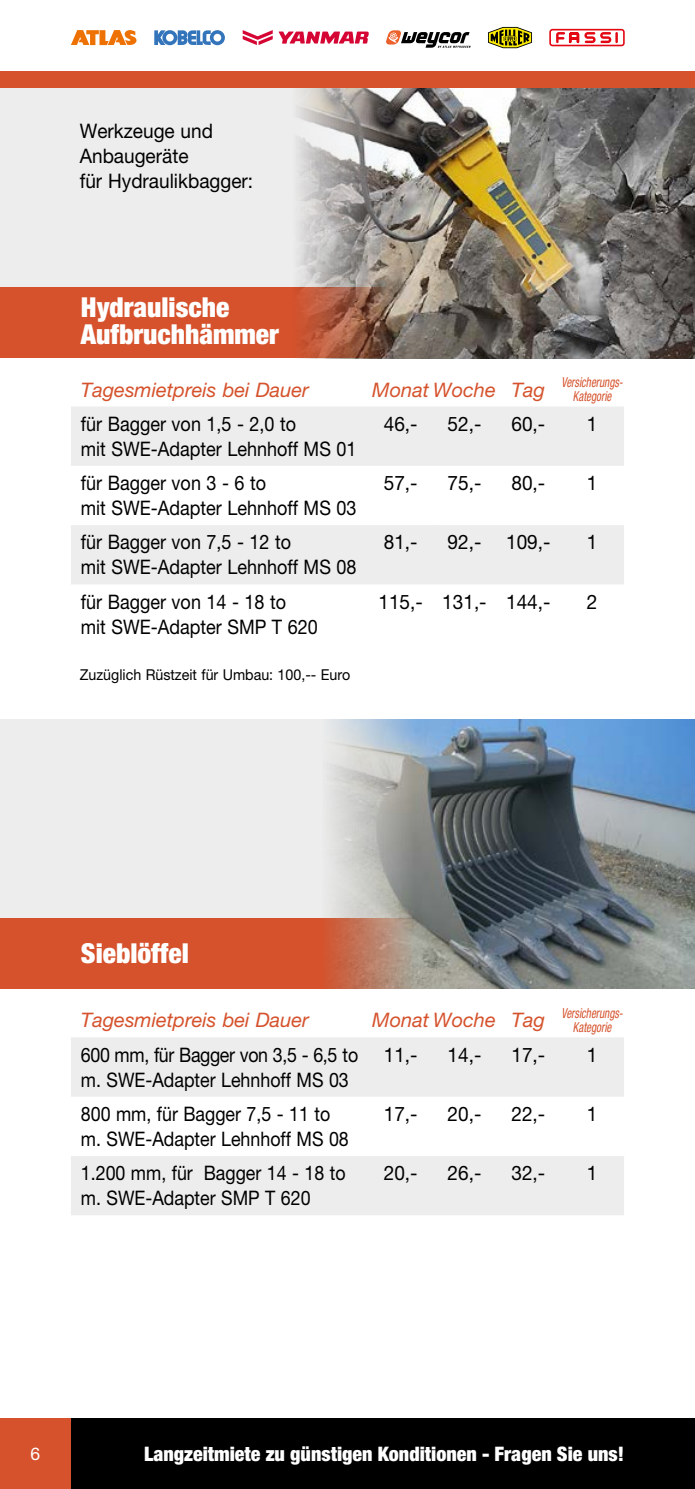
<style>
.page{position:relative;width:695px;height:1489px;background:#fff}
.page>*{position:absolute;margin:0;border:0;box-sizing:border-box;transform-origin:0 0}
.t1{font:900 condensed 27.5px/27.5px "Helvetica Neue LT Pro";color:#fff}
.t2{font:20px/25px "Helvetica Neue LT Pro";color:#000;scale:.9 1}
.t3{font:20px/25px "Helvetica Neue LT Pro";color:#000;scale:.89 1}
.t4{font:20px/25px "Helvetica Neue LT Pro";color:#000;scale:.95 1}
.t5{font:italic 20px "Helvetica Neue LT Pro";color:#d5522c}
.t6{font:900 condensed 20px "Helvetica Neue LT Pro";color:#fff}
.t7{font:17.5px "Helvetica Neue LT Pro";color:#fff}
.t8{font:15px "Helvetica Neue LT Pro";color:#000;scale:.95 1}
.t9{font:italic condensed 13.75px/13.8px "Helvetica Neue LT Pro";color:#d5522c;text-align:center;scale:.8 1}
</style>
<div class="page">
<div style="left:0;top:1417px;width:694px;height:71px;background:#000"></div>
<div style="left:0;top:1417px;width:71px;height:71px;background:#d5522c"></div>
<div style="left:0;top:71px;width:694px;height:18px;background:#d5522c"></div>
<div style="left:0;top:89px;width:694px;height:198px;background:#ededed"></div>
<div style="left:0;top:287px;width:694px;height:71px;background:#d5522c"></div>
<div style="left:0;top:719px;width:694px;height:198px;background:#ededed"></div>
<div style="left:0;top:917px;width:694px;height:71px;background:#d5522c"></div>
<svg style="left:71px;top:1037px;width:553px;height:178px;fill:#ededed"></svg>
<img style="left:296px;top:89px;width:398px;height:269px">
<svg style="left:71px;top:407px;width:553px;height:177px;fill:#ededed"></svg>
<img style="left:319px;top:719px;width:375px;height:269px">
<svg style="left:71px;top:30px;width:65px;height:15px"></svg>
<svg style="left:154px;top:30px;width:71px;height:15px"></svg>
<svg style="left:243px;top:30px;width:126px;height:15px"></svg>
<svg style="left:386px;top:30px;width:84px;height:18px"></svg>
<svg style="left:488px;top:27px;width:44px;height:21px"></svg>
<svg style="left:549px;top:29px;width:75px;height:17px"></svg>
<p class="t4" style="left:80px;top:118px;width:184px">Werkzeuge und<br>Anbaugeräte<br>für Hydraulikbagger:</p>
<h1 class="t1" style="left:81px;top:293px;width:199px">Hydraulische<br>Aufbruchhämmer</h1>
<p class="t5" style="left:81px;top:377px;width:229px">Tagesmietpreis bei Dauer</p>
<p class="t5" style="left:372px;top:377px;width:174px">Monat Woche Tag</p>
<p class="t9" style="left:561px;top:376px;width:78px">Versicherungs-<br>Kategorie</p>
<p class="t2" style="left:81px;top:411px;width:308px">für Bagger von 1,5 - 2,0 to<br>mit SWE-Adapter Lehnhoff MS 01</p>
<p class="t4" style="left:383px;top:411px;width:37px">46,-</p>
<p class="t4" style="left:447px;top:411px;width:37px">52,-</p>
<p class="t4" style="left:511px;top:411px;width:37px">60,-</p>
<p class="t4" style="left:586px;top:411px;width:13px">1</p>
<p class="t2" style="left:81px;top:470px;width:308px">für Bagger von 3 - 6 to<br>mit SWE-Adapter Lehnhoff MS 03</p>
<p class="t4" style="left:383px;top:470px;width:37px">57,-</p>
<p class="t4" style="left:447px;top:470px;width:37px">75,-</p>
<p class="t4" style="left:511px;top:470px;width:37px">80,-</p>
<p class="t4" style="left:586px;top:470px;width:13px">1</p>
<p class="t2" style="left:81px;top:529px;width:308px">für Bagger von 7,5 - 12 to<br>mit SWE-Adapter Lehnhoff MS 08</p>
<p class="t4" style="left:383px;top:529px;width:37px">81,-</p>
<p class="t4" style="left:447px;top:529px;width:110px">92,- 109,-</p>
<p class="t4" style="left:586px;top:529px;width:13px">1</p>
<p class="t2" style="left:81px;top:589px;width:265px">für Bagger von 14 - 18 to<br>mit SWE-Adapter SMP T 620</p>
<p class="t4" style="left:378px;top:589px;width:182px">115,- 131,- 144,-</p>
<p class="t4" style="left:586px;top:589px;width:13px">2</p>
<p class="t8" style="left:80px;top:666px;width:286px">Zuzüglich Rüstzeit für Umbau: 100,-- Euro</p>
<h1 class="t1" style="left:81px;top:938px;width:109px">Sieblöffel</h1>
<p class="t5" style="left:81px;top:1008px;width:229px">Tagesmietpreis bei Dauer</p>
<p class="t5" style="left:372px;top:1008px;width:174px">Monat Woche Tag</p>
<p class="t9" style="left:561px;top:1006px;width:78px">Versicherungs-<br>Kategorie</p>
<p class="t3" style="left:81px;top:1041px;width:313px">600 mm, für Bagger von 3,5 - 6,5 to m. SWE-Adapter Lehnhoff MS 03</p>
<p class="t4" style="left:383px;top:1041px;width:37px">11,-</p>
<p class="t4" style="left:447px;top:1041px;width:37px">14,-</p>
<p class="t4" style="left:511px;top:1041px;width:37px">17,-</p>
<p class="t4" style="left:586px;top:1041px;width:13px">1</p>
<p class="t3" style="left:81px;top:1100px;width:302px">800 mm, für Bagger 7,5 - 11 to m. SWE-Adapter Lehnhoff MS 08</p>
<p class="t4" style="left:383px;top:1100px;width:37px">17,-</p>
<p class="t4" style="left:447px;top:1100px;width:37px">20,-</p>
<p class="t4" style="left:511px;top:1100px;width:37px">22,-</p>
<p class="t4" style="left:586px;top:1100px;width:13px">1</p>
<p class="t3" style="left:81px;top:1160px;width:299px">1.200 mm, für Bagger 14 - 18 to m. SWE-Adapter SMP T 620</p>
<p class="t4" style="left:383px;top:1160px;width:37px">20,-</p>
<p class="t4" style="left:447px;top:1160px;width:37px">26,-</p>
<p class="t4" style="left:511px;top:1160px;width:37px">32,-</p>
<p class="t4" style="left:586px;top:1160px;width:13px">1</p>
<p class="t7" style="left:31px;top:1442px;width:11px">6</p>
<p class="t6" style="left:144px;top:1440px;width:481px">Langzeitmiete zu günstigen Konditionen - Fragen Sie uns!</p>
</div>
